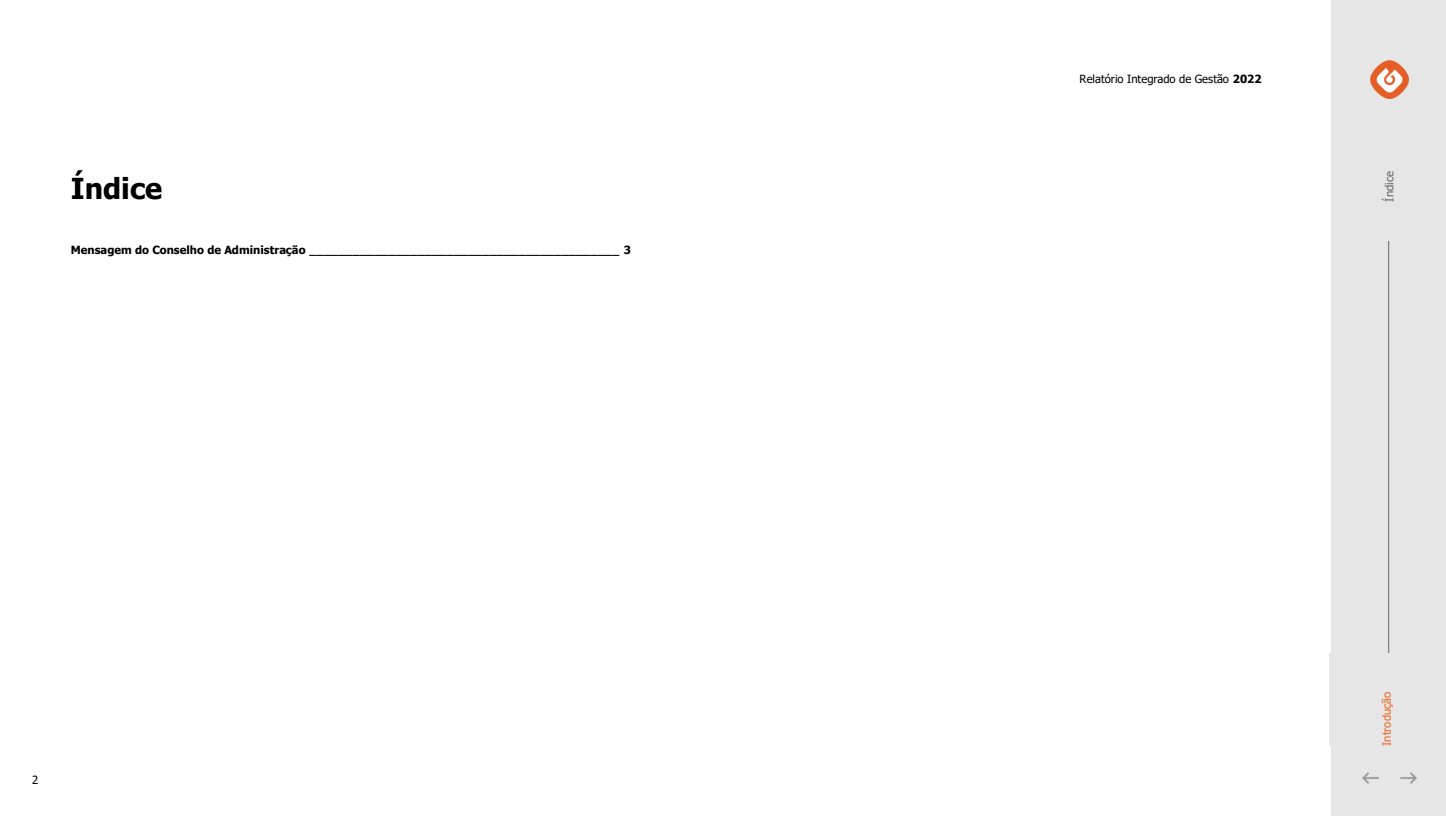
<style>
.page{position:relative;width:1446px;height:816px;background:#fff}
.page>*{position:absolute;margin:0;border:0;box-sizing:border-box;transform-origin:0 0}
.t1{font:700 28.75px "Tahoma";color:#000}
.t2{font:700 11.25px "Tahoma";color:#000}
.t3{font:11.25px "Tahoma";color:#000}
.t4{font:11.25px "Tahoma";color:#f26522}
.t5{font:11.25px "Tahoma";color:#666}
.s1{font-weight:700}
</style>
<div class="page">
<div style="left:1332px;top:0;width:114px;height:815px;background:#e6e6e6"></div>
<img style="left:1370px;top:60px;width:38px;height:38px">
<hr style="left:1388px;top:213px;width:1px;height:473px;background:#666">
<img style="left:1362px;top:772px;width:54px;height:11px">
<img style="left:1330px;top:653px;width:59px;height:92px">
<p class="t1" style="left:71px;top:170px;width:93px">Índice</p>
<p class="t2" style="left:71px;top:243px;width:561px">Mensagem do Conselho de Administração ___________________________________________ 3</p>
<p class="t3" style="left:32px;top:772px;width:8px">2</p>
<p class="t3" style="left:1080px;top:71px;width:183px">Relatório Integrado de Gestão <span class="s1">2022</span></p>
<p class="t5" style="left:1382px;top:201px;width:32px;rotate:-90deg">Índice</p>
<p class="t4" style="left:1380px;top:745px;width:56px;rotate:-90deg">Introdução</p>
</div>
